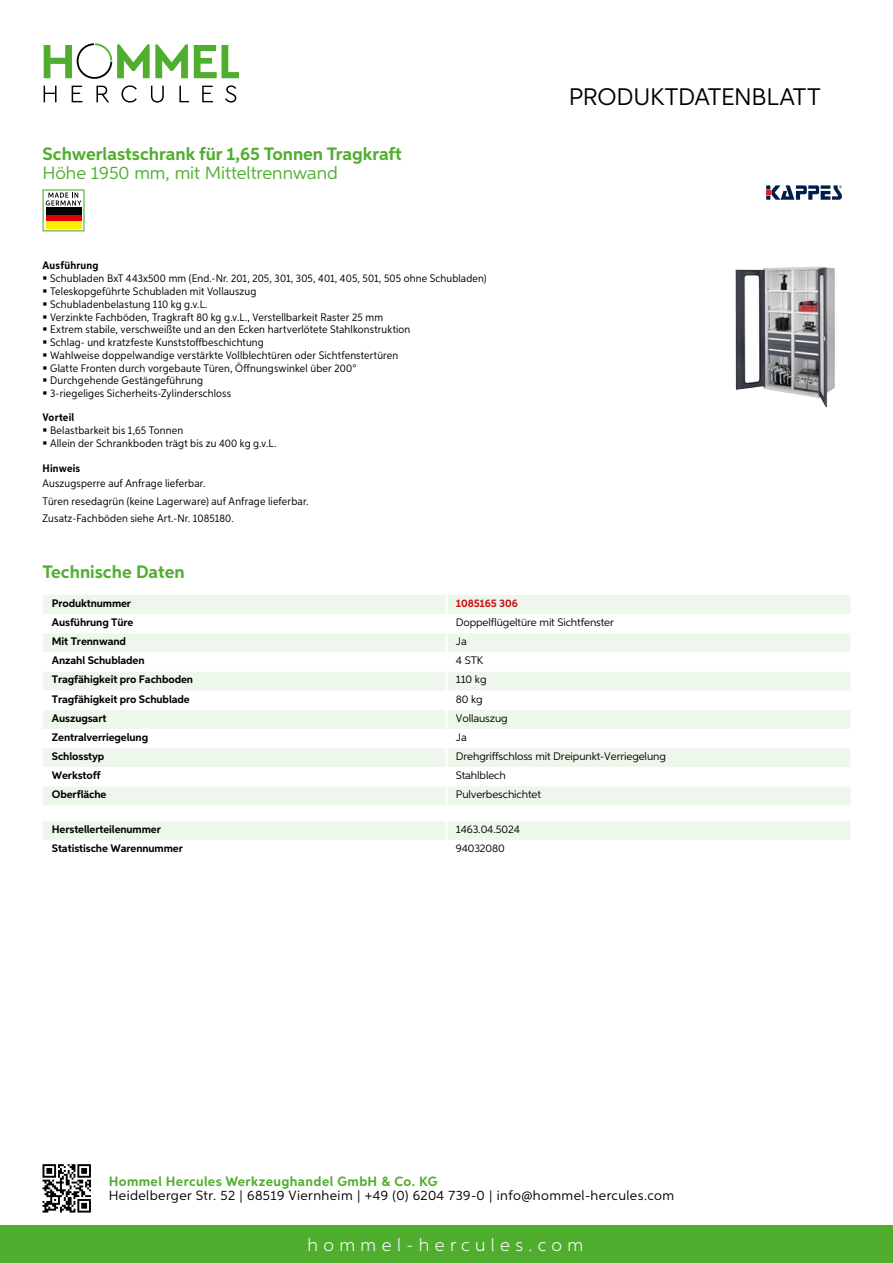
<style>
.page{position:relative;width:893px;height:1263px;background:#fff}
.page>*{position:absolute;margin:0;border:0;box-sizing:border-box;transform-origin:0 0}
.t1{font:24px "Aspira";letter-spacing:-.01em;color:#000}
.t2{font:700 18px "Aspira";color:#50ae2f}
.t3{font:18px "Aspira";color:#50ae2f}
.t4{font:300 18px "Aspira";letter-spacing:.3em;color:#fff}
.t5{font:13.5px "Aspira";letter-spacing:.03em;color:#000}
.t6{font:700 13.5px "Aspira";letter-spacing:.03em;color:#50ae2f}
.t7{font:10.95px/12.8px "Aspira Nar";letter-spacing:.015em;color:#000}
.t8{font:700 10.95px "Aspira";letter-spacing:-.01em;color:#000}
.t9{font:10.95px "Aspira";letter-spacing:-.01em;color:#000}
.t10{font:700 10.95px "Aspira Nar";letter-spacing:.02em;color:#000}
.t11{font:700 10.95px "Aspira";letter-spacing:-.01em;color:#cd1013}
</style>
<div class="page">
<div style="left:0;top:1226px;width:893px;height:37px;background:#50ae2f"></div>
<svg style="left:43px;top:1164px;width:48px;height:48px"></svg>
<svg style="left:194px;top:45px;width:45px;height:33px"></svg>
<svg style="left:44px;top:43px;width:144px;height:36px"></svg>
<svg style="left:44px;top:86px;width:13px;height:16px"></svg>
<svg style="left:72px;top:86px;width:10px;height:16px"></svg>
<svg style="left:96px;top:86px;width:13px;height:16px"></svg>
<svg style="left:121px;top:85px;width:16px;height:18px"></svg>
<svg style="left:151px;top:86px;width:13px;height:17px"></svg>
<svg style="left:179px;top:86px;width:10px;height:16px"></svg>
<svg style="left:202px;top:86px;width:11px;height:16px"></svg>
<svg style="left:225px;top:85px;width:11px;height:18px"></svg>
<div style="left:43px;top:595px;width:807px;height:210px;background:#eef7eb"></div>
<svg style="left:43px;top:614px;width:807px;height:172px"></svg>
<hr style="left:445px;top:595px;width:3px;height:19px;background:#fff">
<hr style="left:445px;top:614px;width:3px;height:19px;background:#fff">
<hr style="left:445px;top:633px;width:3px;height:19px;background:#fff">
<hr style="left:445px;top:652px;width:3px;height:19px;background:#fff">
<hr style="left:445px;top:671px;width:3px;height:20px;background:#fff">
<hr style="left:445px;top:691px;width:3px;height:19px;background:#fff">
<hr style="left:445px;top:710px;width:3px;height:19px;background:#fff">
<hr style="left:445px;top:729px;width:3px;height:19px;background:#fff">
<hr style="left:445px;top:748px;width:3px;height:19px;background:#fff">
<hr style="left:445px;top:767px;width:3px;height:19px;background:#fff">
<hr style="left:445px;top:786px;width:3px;height:19px;background:#fff">
<div style="left:43px;top:821px;width:807px;height:19px;background:#eef7eb"></div>
<svg style="left:43px;top:189px;width:42px;height:42px"></svg>
<div style="left:46px;top:214px;width:35px;height:7px;background:#e3000b"></div>
<div style="left:46px;top:208px;width:35px;height:7px;background:#000"></div>
<div style="left:46px;top:221px;width:35px;height:7px;background:#ffed00"></div>
<img style="left:735px;top:266px;width:100px;height:141px">
<svg style="left:766px;top:185px;width:76px;height:15px"></svg>
<h2 class="t2" style="left:43px;top:142px;width:361px">Schwerlastschrank für 1,65 Tonnen Tragkraft</h2>
<h2 class="t3" style="left:43px;top:162px;width:297px">Höhe 1950 mm, mit Mitteltrennwand</h2>
<p class="t10" style="left:43px;top:259px;width:58px">Ausführung</p>
<p class="t7" style="left:50px;top:272px;width:438px">Schubladen BxT 443x500 mm (End.-Nr. 201, 205, 301, 305, 401, 405, 501, 505 ohne Schubladen)<br>Teleskopgeführte Schubladen mit Vollauszug<br>Schubladenbelastung 110 kg g.v.L.<br>Verzinkte Fachböden, Tragkraft 80 kg g.v.L., Verstellbarkeit Raster 25 mm<br>Extrem stabile, verschweißte und an den Ecken hartverlötete Stahlkonstruktion<br>Schlag- und kratzfeste Kunststoffbeschichtung<br>Wahlweise doppelwandige verstärkte Vollblechtüren oder Sichtfenstertüren<br>Glatte Fronten durch vorgebaute Türen, Öffnungswinkel über 200°<br>Durchgehende Gestängeführung<br>3-riegeliges Sicherheits-Zylinderschloss</p>
<p class="t10" style="left:43px;top:411px;width:33px">Vorteil</p>
<p class="t7" style="left:50px;top:424px;width:228px">Belastbarkeit bis 1,65 Tonnen<br>Allein der Schrankboden trägt bis zu 400 kg g.v.L.</p>
<p class="t10" style="left:43px;top:462px;width:39px">Hinweis</p>
<p class="t7" style="left:43px;top:475px;width:267px;line-height:17.5px">Auszugsperre auf Anfrage lieferbar.<br>Türen resedagrün (keine Lagerware) auf Anfrage lieferbar.<br>Zusatz-Fachböden siehe Art.-Nr. 1085180.</p>
<h1 class="t1" style="left:569px;top:82px;width:253px">Produktdatenblatt</h1>
<h2 class="t2" style="left:43px;top:561px;width:144px">Technische Daten</h2>
<p class="t8" style="left:52px;top:596px;width:81px">Produktnummer</p>
<p class="t11" style="left:456px;top:596px;width:63px">1085165 306</p>
<p class="t8" style="left:52px;top:615px;width:83px">Ausführung Türe</p>
<p class="t9" style="left:456px;top:616px;width:160px">Doppelflügeltüre mit Sichtfenster</p>
<p class="t8" style="left:52px;top:635px;width:76px">Mit Trennwand</p>
<p class="t9" style="left:456px;top:635px;width:13px">Ja</p>
<p class="t8" style="left:52px;top:654px;width:94px">Anzahl Schubladen</p>
<p class="t9" style="left:456px;top:654px;width:23px">4 STK</p>
<p class="t8" style="left:52px;top:673px;width:143px">Tragfähigkeit pro Fachboden</p>
<p class="t9" style="left:456px;top:673px;width:32px">110 kg</p>
<p class="t8" style="left:52px;top:692px;width:139px">Tragfähigkeit pro Schublade</p>
<p class="t9" style="left:456px;top:692px;width:28px">80 kg</p>
<p class="t8" style="left:52px;top:711px;width:56px">Auszugsart</p>
<p class="t9" style="left:456px;top:711px;width:53px">Vollauszug</p>
<p class="t8" style="left:52px;top:730px;width:98px">Zentralverriegelung</p>
<p class="t9" style="left:456px;top:730px;width:13px">Ja</p>
<p class="t8" style="left:52px;top:749px;width:54px">Schlosstyp</p>
<p class="t9" style="left:456px;top:749px;width:212px">Drehgriffschloss mit Dreipunkt-Verriegelung</p>
<p class="t8" style="left:52px;top:768px;width:50px">Werkstoff</p>
<p class="t9" style="left:456px;top:769px;width:51px">Stahlblech</p>
<p class="t8" style="left:52px;top:788px;width:56px">Oberfläche</p>
<p class="t9" style="left:456px;top:788px;width:87px">Pulverbeschichtet</p>
<p class="t8" style="left:52px;top:822px;width:111px">Herstellerteilenummer</p>
<p class="t9" style="left:456px;top:822px;width:66px">1463.04.5024</p>
<p class="t8" style="left:52px;top:841px;width:132px">Statistische Warennummer</p>
<p class="t9" style="left:456px;top:841px;width:51px">94032080</p>
<p class="t6" style="left:109px;top:1172px;width:330px">Hommel Hercules Werkzeughandel GmbH &amp; Co. KG</p>
<p class="t5" style="left:109px;top:1187px;width:567px">Heidelberger Str. 52 | 68519 Viernheim | +49 (0) 6204 739-0 | info@hommel-hercules.com</p>
<h2 class="t4" style="left:307px;top:1234px;width:277px">hommel-hercules.com</h2>
</div>
